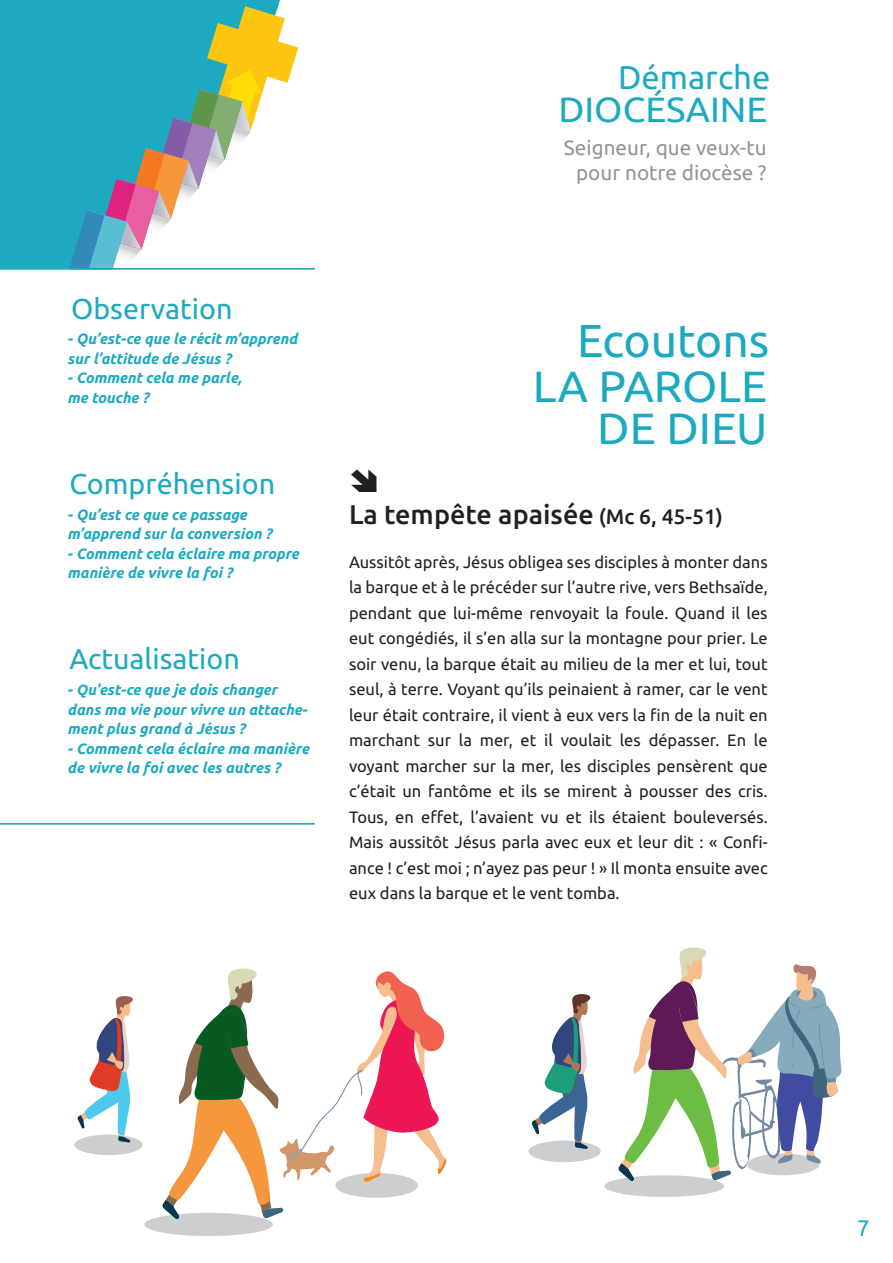
<style>
.page{position:relative;width:893px;height:1263px;background:#fff}
.page>*{position:absolute;margin:0;border:0;box-sizing:border-box;transform-origin:0 0}
.t1{font:46.2px "Ubuntu";color:#1daac1}
.t2{font:43.65px/42px "Ubuntu";color:#1daac1;text-align:right;scale:1.04 1}
.t3{font:35.1px "Ubuntu";color:#1daac1;scale:1.04 1}
.t4{font:32.85px "Ubuntu";color:#1daac1}
.t5{font:28.8px "Ubuntu";color:#1daac1}
.t6{font:500 27px "Ubuntu";color:#231f20}
.t7{font:22.5px "Ubuntu";color:#1daac1}
.t8{font:20.7px/24.9px "Ubuntu";color:#939598;text-align:center}
.t9{font:16.5px/25.5px "Ubuntu";color:#231f20;text-align:justify}
.t10{font:italic 700 15px/19.5px "Ubuntu";color:#1daac1}
.s1{font-size:21px}
</style>
<div class="page">
<div style="left:0;top:0;width:280px;height:268px;background:#1daac1"></div>
<svg style="left:69px;top:6px;width:229px;height:264px"></svg>
<hr style="left:0;top:268px;width:315px;height:1px;background:#1daac1">
<hr style="left:0;top:823px;width:315px;height:1px;background:#1daac1">
<div style="left:74px;top:1134px;width:69px;height:21px;background:#cdced0;border-radius:50%"></div>
<div style="left:144px;top:1213px;width:129px;height:23px;background:#cdced0;border-radius:50%"></div>
<svg style="left:77px;top:996px;width:60px;height:146px"></svg>
<svg style="left:162px;top:968px;width:285px;height:251px"></svg>
<div style="left:528px;top:1140px;width:73px;height:22px;background:#cdced0;border-radius:50%"></div>
<div style="left:604px;top:1175px;width:120px;height:22px;background:#cdced0;border-radius:50%"></div>
<svg style="left:618px;top:947px;width:223px;height:234px"></svg>
<svg style="left:532px;top:994px;width:63px;height:155px"></svg>
<h3 class="t4" style="left:618px;top:57px;width:154px">Démarche</h3>
<h3 class="t3" style="left:558px;top:89px;width:203px">DIOCÉSAINE</h3>
<p class="t8" style="left:564px;top:134px;width:204px">Seigneur, que veux-tu pour notre diocèse ?</p>
<h3 class="t5" style="left:71px;top:291px;width:163px">Observation</h3>
<p class="t10" style="left:67px;top:329px;width:231px">- Qu’est-ce que le récit m’apprend sur l’attitude de Jésus ?</p>
<p class="t10" style="left:67px;top:368px;width:176px">- Comment cela me parle, me touche ?</p>
<h3 class="t5" style="left:70px;top:466px;width:207px">Compréhension</h3>
<p class="t10" style="left:67px;top:504px;width:206px">- Qu’est ce que ce passage m’apprend sur la conversion ?</p>
<p class="t10" style="left:67px;top:543px;width:233px">- Comment cela éclaire ma propre manière de vivre la foi ?</p>
<h3 class="t5" style="left:70px;top:641px;width:172px">Actualisation</h3>
<p class="t10" style="left:67px;top:680px;width:242px">- Qu’est-ce que je dois changer dans ma vie pour vivre un attache&shy;ment plus grand à Jésus ?</p>
<p class="t10" style="left:67px;top:738px;width:243px">- Comment cela éclaire ma manière de vivre la foi avec les autres ?</p>
<h1 class="t1" style="left:577px;top:313px;width:194px">Ecoutons</h1>
<h2 class="t2" style="left:533px;top:364px;width:227px">LA PAROLE<br>DE DIEU</h2>
<h3 class="t6" style="left:349px;top:498px;width:376px">La tempête apaisée <span class="s1">(Mc 6, 45-51)</span></h3>
<p class="t9" style="left:349px;top:549px;width:420px">Aussitôt après, Jésus obligea ses disciples à monter dans la barque et à le précéder sur l’autre rive, vers Bethsaïde, pendant que lui-même renvoyait la foule. Quand il les eut congédiés, il s’en alla sur la montagne pour prier. Le soir venu, la barque était au milieu de la mer et lui, tout seul, à terre. Voyant qu’ils peinaient à ramer, car le vent leur était contraire, il vient à eux vers la fin de la nuit en marchant sur la mer, et il voulait les dépasser. En le voyant marcher sur la mer, les disciples pensèrent que c’était un fantôme et ils se mirent à pousser des cris.<br>Tous, en effet, l’avaient vu et ils étaient bouleversés.<br>Mais aussitôt Jésus parla avec eux et leur dit : « Confi&shy;ance ! c’est moi ; n’ayez pas peur ! » Il monta ensuite avec eux dans la barque et le vent tomba.</p>
<h3 class="t7" style="left:857px;top:1215px;width:14px">7</h3>
</div>
